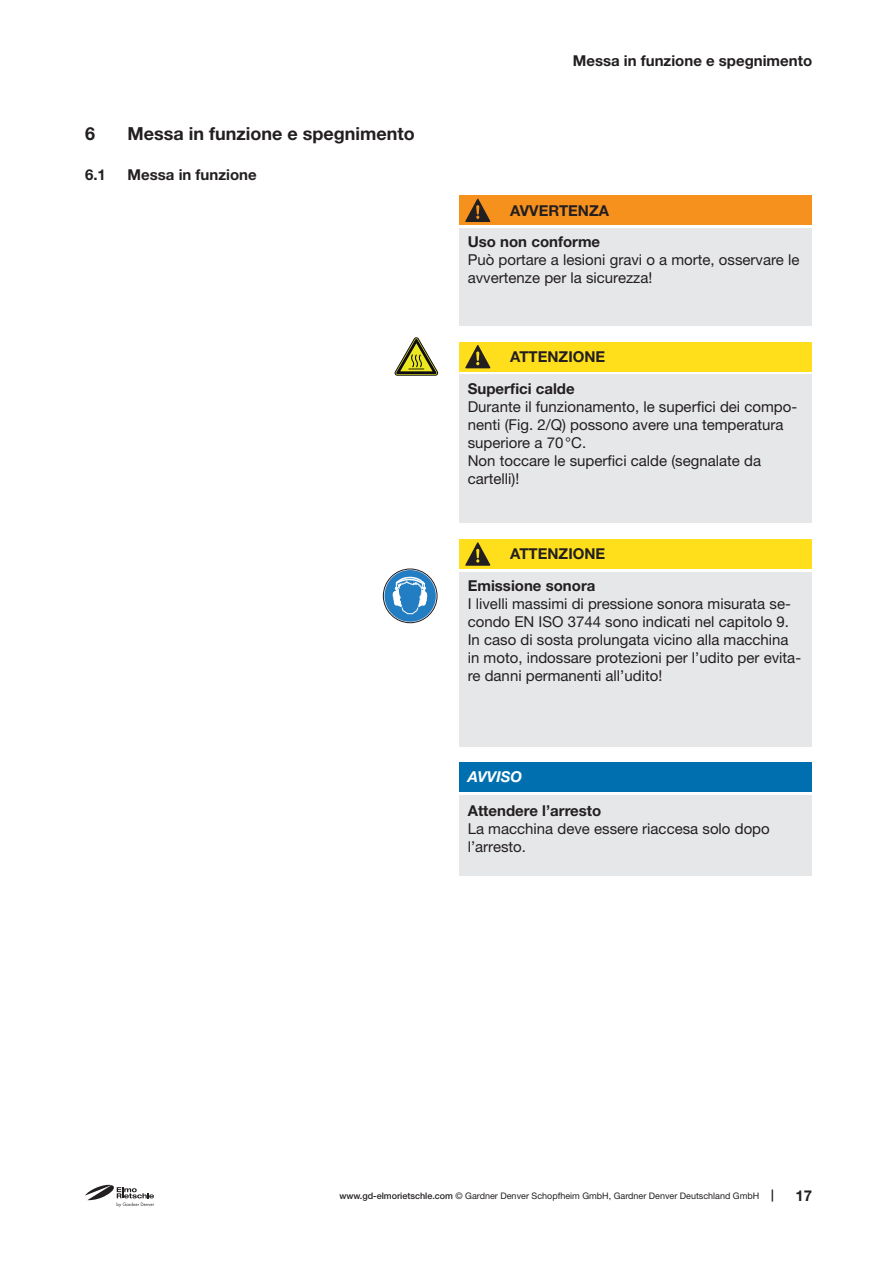
<style>
.page{position:relative;width:893px;height:1263px;background:#fff}
.page>*{position:absolute;margin:0;border:0;box-sizing:border-box;transform-origin:0 0}
.t1{font:700 18px "Helvetica Neue LT Pro";color:#231f20}
.t2{font:15px/18px "Helvetica Neue LT Pro";color:#231f20}
.t3{font:700 15px/31.8px "Helvetica Neue LT Pro";color:#231f20}
.t4{font:italic 700 15px "Helvetica Neue LT Pro";color:#fff}
.t5{font:9px "Helvetica Neue LT Pro";color:#231f20}
.s1{font-weight:500}
.s2{font-weight:700;font-size:12px}
</style>
<div class="page">
<svg style="left:85px;top:1184px;width:69px;height:23px"></svg>
<div style="left:384px;top:570px;width:52px;height:52px;background:#227dc2;border-radius:50%"></div>
<svg style="left:391px;top:577px;width:38px;height:38px"></svg>
<div style="left:383px;top:569px;width:54px;height:54px;border:1px solid #1b171b;border-radius:50%"></div>
<svg style="left:395px;top:337px;width:43px;height:38px"></svg>
<div style="left:459px;top:195px;width:353px;height:30px;background:#f6911e"></div>
<svg style="left:465px;top:199px;width:25px;height:23px"></svg>
<div style="left:459px;top:228px;width:353px;height:98px;background:#e6e7e9"></div>
<div style="left:459px;top:342px;width:353px;height:30px;background:#ffdf1b"></div>
<svg style="left:465px;top:345px;width:25px;height:23px"></svg>
<div style="left:459px;top:375px;width:353px;height:148px;background:#e6e7e9"></div>
<div style="left:459px;top:539px;width:353px;height:30px;background:#ffdf1b"></div>
<svg style="left:465px;top:542px;width:25px;height:24px"></svg>
<div style="left:459px;top:572px;width:353px;height:174px;background:#e6e7e9"></div>
<div style="left:459px;top:762px;width:353px;height:30px;background:#006faf"></div>
<div style="left:459px;top:795px;width:353px;height:80px;background:#e6e7e9"></div>
<p class="t1" style="left:85px;top:123px;width:12px">6</p>
<p class="t1" style="left:128px;top:123px;width:289px">Messa in funzione e spegnimento</p>
<p class="t3" style="left:85px;top:158px;width:22px">6.1</p>
<p class="t3" style="left:128px;top:158px;width:131px">Messa in funzione</p>
<p class="t3" style="left:573px;top:44px;width:241px">Messa in funzione e spegnimento</p>
<p class="t3" style="left:468px;top:194px;width:143px;text-indent:43px">AVVERTENZA<br>Uso non conforme</p>
<p class="t2" style="left:468px;top:251px;width:333px">Può portare a lesioni gravi o a morte, osservare le avvertenze per la sicurezza!</p>
<p class="t3" style="left:468px;top:340px;width:139px;text-indent:43px">ATTENZIONE<br>Superfici calde</p>
<p class="t2" style="left:468px;top:397px;width:331px">Durante il funzionamento, le superfici dei compo&shy;nenti (Fig. 2/Q) possono avere una temperatura superiore a 70°C.<br>Non toccare le superfici calde (segnalate da cartelli)!</p>
<p class="t3" style="left:468px;top:538px;width:139px;text-indent:43px">ATTENZIONE<br>Emissione sonora</p>
<p class="t2" style="left:468px;top:595px;width:335px">I livelli massimi di pressione sonora misurata se&shy;condo EN ISO 3744 sono indicati nel capitolo 9.<br>In caso di sosta prolungata vicino alla macchina in moto, indossare protezioni per l’udito per evita&shy;re danni permanenti all’udito!</p>
<p class="t4" style="left:468px;top:767px;width:56px">AVVISO</p>
<p class="t3" style="left:468px;top:794px;width:135px">Attendere l’arresto</p>
<p class="t2" style="left:468px;top:819px;width:303px">La macchina deve essere riaccesa solo dopo l’arresto.</p>
<p class="t5" style="left:339px;top:1191px;width:436px"><span class="s1">www.gd-elmorietschle.com</span> © Gardner Denver Schopfheim GmbH, Gardner Denver Deutschland GmbH <span class="s2">|</span></p>
<p class="t3" style="left:795px;top:1180px;width:18px">17</p>
</div>
